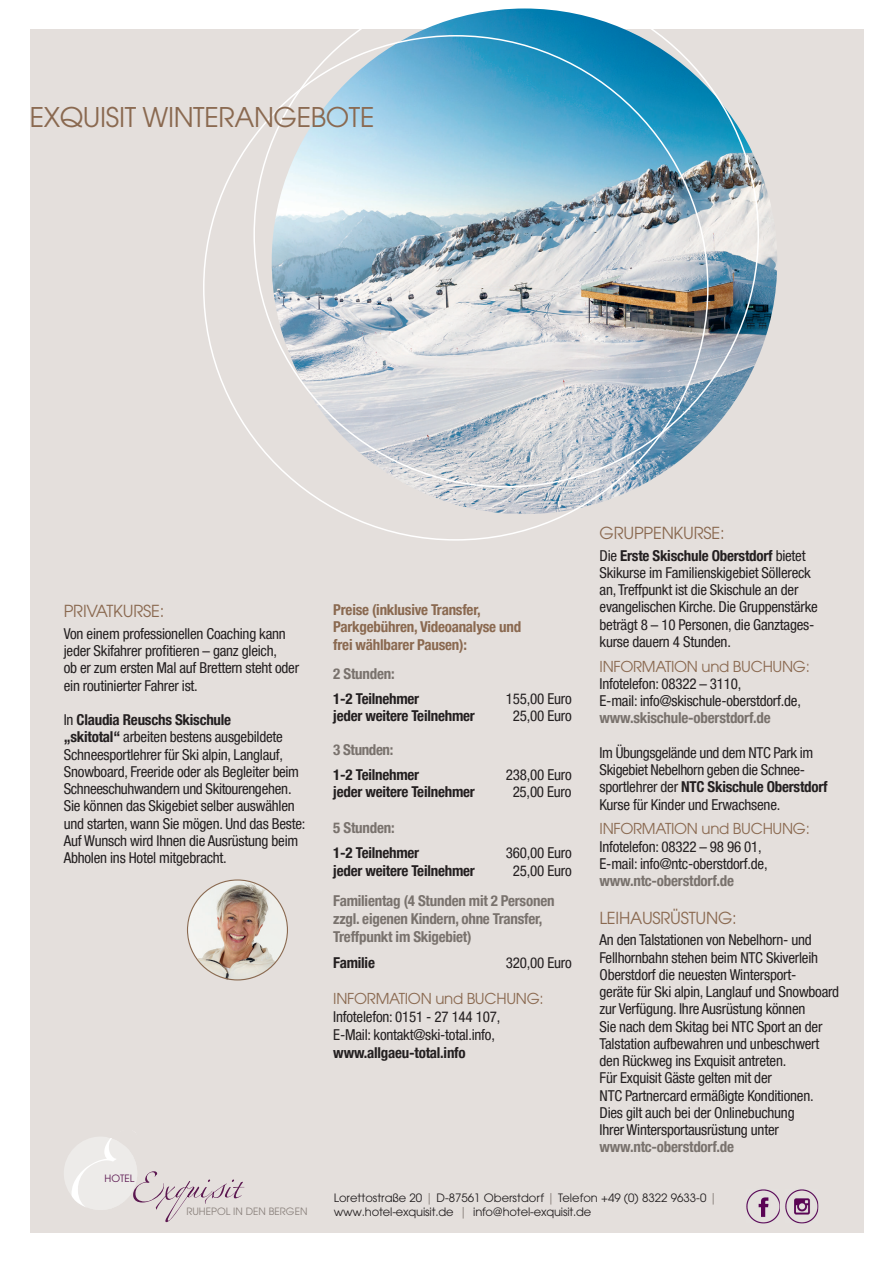
<style>
.page{position:relative;width:893px;height:1263px;background:#fff}
.page>*{position:absolute;margin:0;border:0;box-sizing:border-box;transform-origin:0 0}
.t1{font:27px "Avant Garde CE";color:#8a6950}
.t2{font:16.5px "Avant Garde CE";letter-spacing:-.015em;color:#8a6950}
.t3{font:condensed 15px/17.2px "Helvetica Neue LT Pro";letter-spacing:-.015em;color:#231f20}
.t4{font:700 condensed 15px/18px "Helvetica Neue LT Pro";letter-spacing:-.015em;color:#79726d}
.t5{font:700 condensed 15px "Helvetica Neue LT Pro";letter-spacing:-.015em;color:#231f20}
.t6{font:700 condensed 15px/17.2px "Helvetica Neue LT Pro";letter-spacing:-.015em;color:#8a6950}
.t7{font:15px "Avant Garde CE";letter-spacing:-.02em;color:#8a6950}
.t8{font:11.55px/14.2px "Avant Garde CE";color:#231f20}
.t9{font:10.05px "Avant Garde CE";color:#8a817c}
.t10{font:10.05px "Avant Garde CE";color:#5b1750}
.s1{font-weight:700}
.s2{color:#8a817c}
</style>
<div class="page">
<div style="left:30px;top:30px;width:833px;height:1203px;background:#e4dfdc"></div>
<img style="left:746px;top:1189px;width:34px;height:35px">
<img style="left:785px;top:1189px;width:33px;height:35px">
<img style="left:187px;top:879px;width:101px;height:101px;border-radius:51px">
<img style="left:272px;top:9px;width:505px;height:505px;border-radius:253px">
<svg style="left:66px;top:1137px;width:178px;height:86px"></svg>
<img style="left:253px;top:8px;width:506px;height:480px">
<h1 class="t1" style="left:30px;top:102px;width:346px">EXQUISIT WINTERANGEBOTE</h1>
<p class="t2" style="left:64px;top:601px;width:102px">PRIVATKURSE:</p>
<p class="t3" style="left:64px;top:625px;width:237px">Von einem professionellen Coaching kann jeder Skifahrer profitieren – ganz gleich,<br>ob er zum ersten Mal auf Brettern steht oder ein routinierter Fahrer ist.</p>
<p class="t3" style="left:64px;top:711px;width:243px">In <span class="s1">Claudia Reuschs Skischule<br>„skitotal“</span> arbeiten bestens ausgebildete Schneesportlehrer für Ski alpin, Langlauf, Snowboard, Freeride oder als Begleiter beim Schneeschuhwandern und Skitourengehen.<br>Sie können das Skigebiet selber auswählen und starten, wann Sie mögen. Und das Beste:<br>Auf Wunsch wird Ihnen die Ausrüstung beim Abholen ins Hotel mitgebracht.</p>
<p class="t10" style="left:105px;top:1172px;width:31px">HOTEL</p>
<p class="t6" style="left:333px;top:601px;width:189px">Preise (inklusive Transfer,<br>Parkgebühren, Videoanalyse und frei wählbarer Pausen):</p>
<p class="t4" style="left:333px;top:664px;width:63px">2 Stunden:</p>
<p class="t5" style="left:333px;top:689px;width:87px">1-2 Teilnehmer</p>
<p class="t3" style="left:506px;top:689px;width:67px">155,00 Euro</p>
<p class="t5" style="left:333px;top:706px;width:143px">jeder weitere Teilnehmer</p>
<p class="t3" style="left:513px;top:707px;width:60px">25,00 Euro</p>
<p class="t4" style="left:333px;top:741px;width:62px">3 Stunden:</p>
<p class="t5" style="left:333px;top:766px;width:87px">1-2 Teilnehmer</p>
<p class="t3" style="left:506px;top:766px;width:67px">238,00 Euro</p>
<p class="t5" style="left:333px;top:783px;width:143px">jeder weitere Teilnehmer</p>
<p class="t3" style="left:513px;top:783px;width:60px">25,00 Euro</p>
<p class="t4" style="left:333px;top:819px;width:63px">5 Stunden:</p>
<p class="t5" style="left:333px;top:844px;width:87px">1-2 Teilnehmer</p>
<p class="t3" style="left:506px;top:844px;width:67px">360,00 Euro</p>
<p class="t5" style="left:333px;top:862px;width:143px">jeder weitere Teilnehmer</p>
<p class="t3" style="left:513px;top:862px;width:60px">25,00 Euro</p>
<p class="t4" style="left:333px;top:892px;width:223px">Familientag (4 Stunden mit 2 Personen zzgl. eigenen Kindern, ohne Transfer,<br>Treffpunkt im Skigebiet)</p>
<p class="t5" style="left:333px;top:953px;width:43px">Familie</p>
<p class="t3" style="left:506px;top:953px;width:67px">320,00 Euro</p>
<p class="t7" style="left:333px;top:989px;width:212px">INFORMATION und BUCHUNG:</p>
<p class="t3" style="left:333px;top:1007px;width:168px;line-height:18px">Infotelefon: 0151 - 27 144 107,<br>E-Mail: kontakt@ski-total.info,</p>
<p class="t5" style="left:333px;top:1043px;width:134px">www.allgaeu-total.info</p>
<p class="t2" style="left:600px;top:523px;width:127px">GRUPPENKURSE:</p>
<p class="t3" style="left:600px;top:546px;width:220px">Die <span class="s1">Erste Skischule Oberstdorf</span> bietet Skikurse im Familienskigebiet Söllereck an, Treffpunkt ist die Skischule an der evangelischen Kirche. Die Gruppenstärke beträgt 8 – 10 Personen, die Ganztages&shy;kurse dauern 4 Stunden.</p>
<p class="t7" style="left:600px;top:657px;width:212px">INFORMATION und BUCHUNG:</p>
<p class="t3" style="left:600px;top:675px;width:203px">Infotelefon: 08322 – 3110,<br>E-mail: info@skischule-oberstdorf.de,</p>
<p class="t4" style="left:600px;top:709px;width:173px">www.skischule-oberstdorf.de</p>
<p class="t3" style="left:600px;top:744px;width:230px">Im Übungsgelände und dem NTC Park im Skigebiet Nebelhorn geben die Schnee&shy;sportlehrer der <span class="s1">NTC Skischule Oberstdorf </span>Kurse für Kinder und Erwachsene.</p>
<p class="t7" style="left:600px;top:820px;width:212px">INFORMATION und BUCHUNG:</p>
<p class="t3" style="left:600px;top:837px;width:170px">Infotelefon: 08322 – 98 96 01,<br>E-mail: info@ntc-oberstdorf.de,</p>
<p class="t4" style="left:600px;top:872px;width:136px">www.ntc-oberstdorf.de</p>
<p class="t2" style="left:600px;top:908px;width:139px">LEIHAUSRÜSTUNG:</p>
<p class="t3" style="left:600px;top:931px;width:241px">An den Talstationen von Nebelhorn- und Fellhornbahn stehen beim NTC Skiverleih Oberstdorf die neuesten Wintersport-<br>geräte für Ski alpin, Langlauf und Snowboard zur Verfügung. Ihre Ausrüstung können<br>Sie nach dem Skitag bei NTC Sport an der Talstation aufbewahren und unbeschwert den Rückweg ins Exquisit antreten.<br>Für Exquisit Gäste gelten mit der<br>NTC Partnercard ermäßigte Konditionen.<br>Dies gilt auch bei der Onlinebuchung<br>Ihrer Wintersportausrüstung unter</p>
<p class="t4" style="left:600px;top:1138px;width:136px">www.ntc-oberstdorf.de</p>
<p class="t9" style="left:186px;top:1206px;width:123px">RUHEPOL IN DEN BERGEN</p>
<p class="t8" style="left:334px;top:1190px;width:385px">Lorettostraße 20 <span class="s2">|</span> D-87561 Oberstdorf <span class="s2">|</span> Telefon +49 (0) 8322 9633-0 <span class="s2">| </span>www.hotel-exquisit.de <span class="s2">|</span> info@hotel-exquisit.de</p>
</div>
